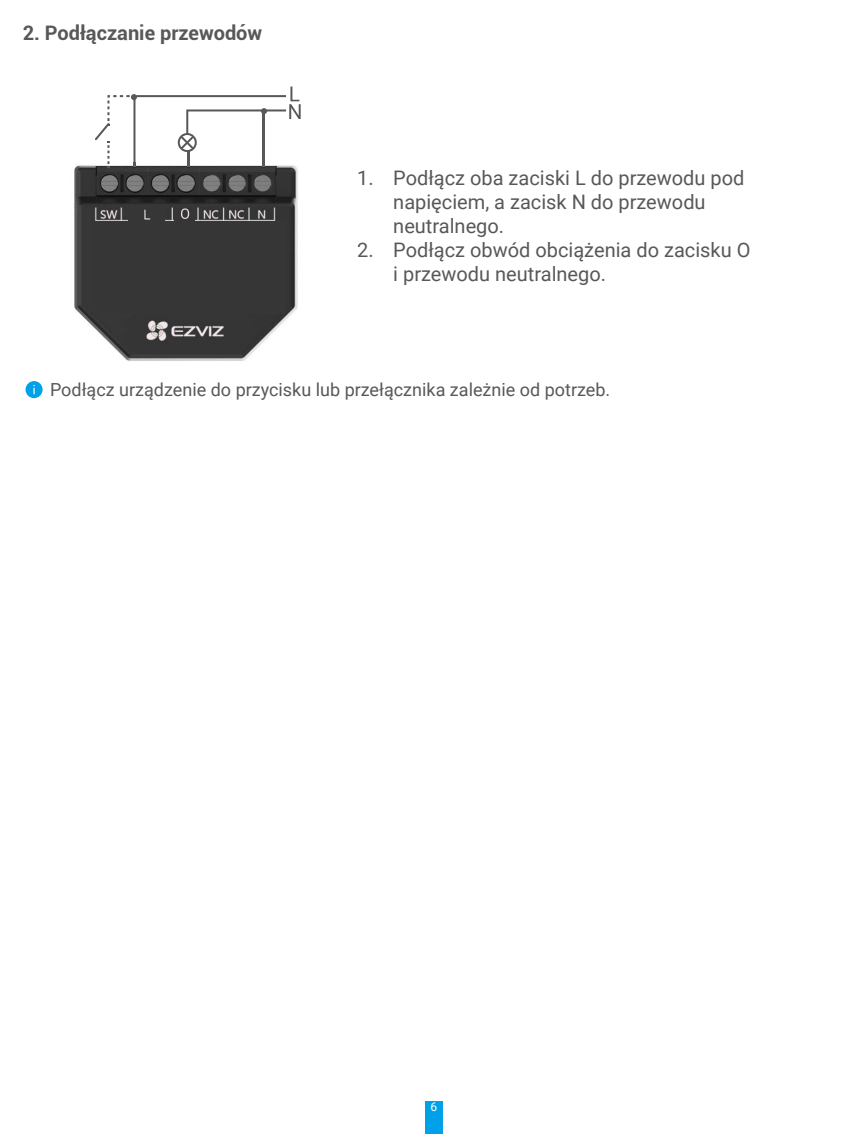
<style>
.page{position:relative;width:851px;height:1134px;background:#fff}
.page>*{position:absolute;margin:0;border:0;box-sizing:border-box;transform-origin:0 0}
.t1{font:20px/24px "Roboto";color:#595857}
.t2{font:700 20px "Roboto";color:#595857}
.t3{font:18px "Roboto";color:#595857}
.t4{font:12px "Roboto";color:#fff}
</style>
<div class="page">
<div style="left:425px;top:1101px;width:17px;height:33px;background:#00a1e9"></div>
<img style="left:74px;top:165px;width:224px;height:196px">
<div style="left:93px;top:222px;width:192px;height:92px;background:#363636"></div>
<div style="left:129px;top:206px;width:36px;height:14px;background:#363636"></div>
<svg style="left:144px;top:210px;width:6px;height:9px"></svg>
<div style="left:175px;top:210px;width:20px;height:10px;background:#363636"></div>
<svg style="left:181px;top:208px;width:8px;height:11px"></svg>
<svg style="left:95px;top:87px;width:205px;height:83px"></svg>
<div style="left:26px;top:381px;width:17px;height:17px;background:#00a1e9;border-radius:50%"></div>
<svg style="left:33px;top:385px;width:2px;height:9px"></svg>
<p class="t2" style="left:23px;top:19px;width:241px">2. Podłączanie przewodów</p>
<p class="t1" style="left:393px;top:165px;width:352px;text-indent:-36px">1. Podłącz oba zaciski L do przewodu pod napięciem, a zacisk N do przewodu neutralnego.</p>
<p class="t1" style="left:393px;top:237px;width:358px;text-indent:-36px">2. Podłącz obwód obciążenia do zacisku O i przewodu neutralnego.</p>
<p class="t3" style="left:50px;top:377px;width:561px">Podłącz urządzenie do przycisku lub przełącznika zależnie od potrzeb.</p>
<p class="t4" style="left:430px;top:1099px;width:8px">6</p>
</div>
